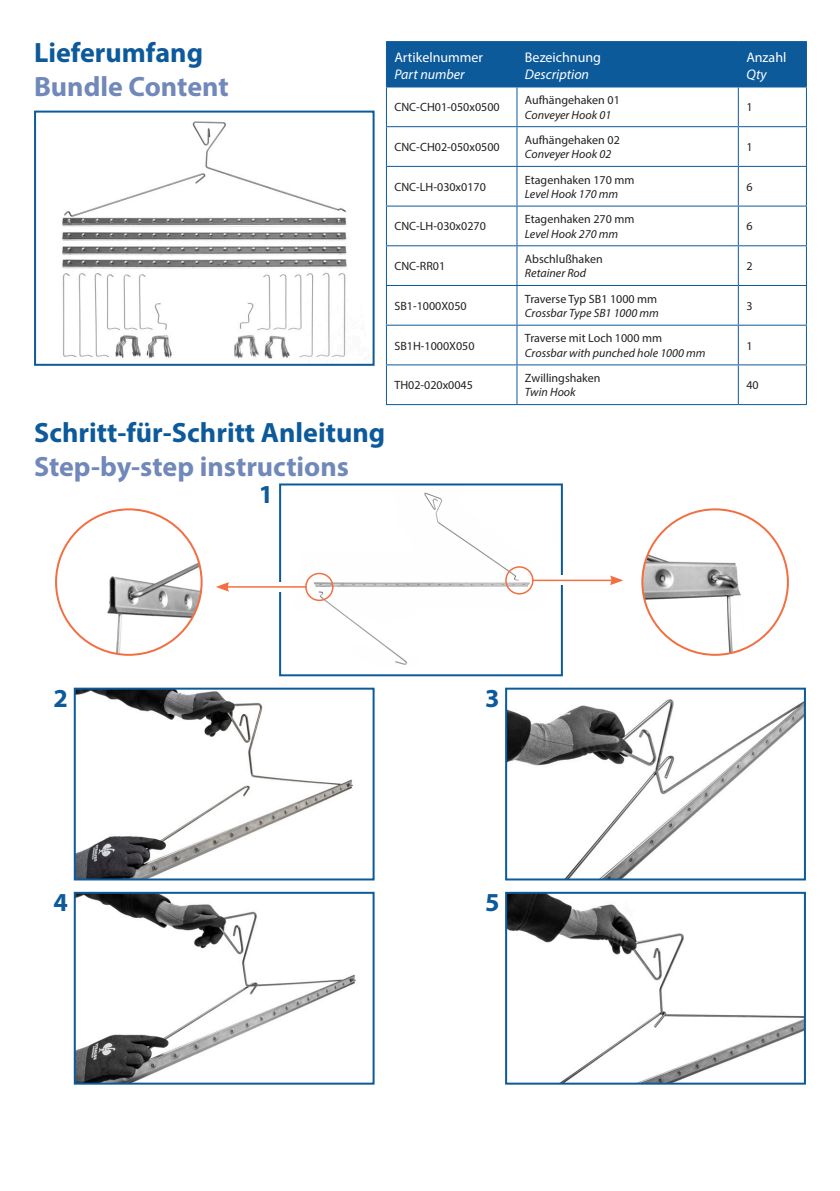
<style>
.page{position:relative;width:840px;height:1191px;background:#fff}
.page>*{position:absolute;margin:0;border:0;box-sizing:border-box;transform-origin:0 0}
.t1{font:700 28px "Myriad Pro";color:#0d5a9b}
.t2{font:700 28px "Myriad Pro";color:#7188ba}
.Infotext_Seitenende{font:700 26px "Myriad Pro";color:#0d5a9b}
.Tabelle_Überschrift_Artikelnummer{font:14px/16.8px "Myriad Pro";color:#fff}
.Tabelle_Überschrift_Artikelnummer-2{font:italic 14px "Myriad Pro";color:#fff}
.Tabelle_Artikelnummer{font:12px "Myriad Pro";color:#231f20}
.Tabelle_Artikelnummer-2{font:italic 12px "Myriad Pro";color:#231f20}
.s1{font-style:italic}
</style>
<div class="page">
<img style="left:508px;top:894px;width:294px;height:187px">
<div style="left:505px;top:891px;width:300px;height:193px;border:2px solid #0d5a9b"></div>
<img style="left:508px;top:699px;width:294px;height:178px">
<div style="left:505px;top:687px;width:300px;height:193px;border:2px solid #0d5a9b"></div>
<img style="left:77px;top:690px;width:276px;height:187px">
<div style="left:74px;top:687px;width:300px;height:193px;border:2px solid #0d5a9b"></div>
<img style="left:77px;top:894px;width:279px;height:187px">
<div style="left:74px;top:891px;width:300px;height:193px;border:2px solid #0d5a9b"></div>
<img style="left:284px;top:492px;width:273px;height:173px">
<div style="left:279px;top:483px;width:283px;height:193px;border:2px solid #0d5a9b"></div>
<img style="left:62px;top:121px;width:285px;height:238px">
<div style="left:34px;top:111px;width:340px;height:255px;border:2px solid #0d5a9b"></div>
<img style="left:56px;top:509px;width:145px;height:146px;border-radius:73px">
<img style="left:642px;top:509px;width:145px;height:146px;border-radius:73px">
<div style="left:305px;top:573px;width:28px;height:28px;border:2px solid #f36f42;border-radius:13px"></div>
<div style="left:505px;top:566px;width:28px;height:28px;border:2px solid #f36f42;border-radius:13px"></div>
<div style="left:273px;top:582px;width:11px;height:10px;background:#fff"></div>
<hr style="left:226px;top:586px;width:80px;height:1px;background:#f36f42">
<svg style="left:216px;top:582px;width:13px;height:10px"></svg>
<svg style="left:557px;top:575px;width:11px;height:10px"></svg>
<hr style="left:532px;top:579px;width:80px;height:2px;background:#f36f42">
<svg style="left:609px;top:575px;width:14px;height:10px"></svg>
<div style="left:387px;top:42px;width:418px;height:44px;background:#0d5a9b"></div>
<hr style="left:386px;top:42px;width:1px;height:44px;background:#0d5a9b">
<hr style="left:386px;top:41px;width:130px;height:1px;background:#0d5a9b">
<hr style="left:516px;top:41px;width:222px;height:1px;background:#0d5a9b">
<hr style="left:738px;top:41px;width:68px;height:1px;background:#0d5a9b">
<hr style="left:516px;top:42px;width:1px;height:44px;background:#0d5a9b">
<hr style="left:737px;top:42px;width:1px;height:44px;background:#0d5a9b">
<hr style="left:805px;top:42px;width:1px;height:44px;background:#0d5a9b">
<hr style="left:386px;top:87px;width:1px;height:39px;background:#0d5a9b">
<hr style="left:386px;top:127px;width:1px;height:39px;background:#0d5a9b">
<hr style="left:386px;top:167px;width:1px;height:39px;background:#0d5a9b">
<hr style="left:386px;top:207px;width:1px;height:38px;background:#0d5a9b">
<hr style="left:386px;top:246px;width:1px;height:39px;background:#0d5a9b">
<hr style="left:386px;top:286px;width:1px;height:39px;background:#0d5a9b">
<hr style="left:386px;top:326px;width:1px;height:38px;background:#0d5a9b">
<hr style="left:386px;top:365px;width:1px;height:39px;background:#0d5a9b">
<hr style="left:386px;top:86px;width:130px;height:1px;background:#0d5a9b">
<hr style="left:516px;top:86px;width:222px;height:1px;background:#0d5a9b">
<hr style="left:738px;top:86px;width:68px;height:1px;background:#0d5a9b">
<hr style="left:516px;top:87px;width:1px;height:39px;background:#0d5a9b">
<hr style="left:737px;top:87px;width:1px;height:39px;background:#0d5a9b">
<hr style="left:805px;top:87px;width:1px;height:39px;background:#0d5a9b">
<hr style="left:516px;top:127px;width:1px;height:39px;background:#0d5a9b">
<hr style="left:737px;top:127px;width:1px;height:39px;background:#0d5a9b">
<hr style="left:805px;top:127px;width:1px;height:39px;background:#0d5a9b">
<hr style="left:516px;top:167px;width:1px;height:39px;background:#0d5a9b">
<hr style="left:737px;top:167px;width:1px;height:39px;background:#0d5a9b">
<hr style="left:805px;top:167px;width:1px;height:39px;background:#0d5a9b">
<hr style="left:516px;top:207px;width:1px;height:38px;background:#0d5a9b">
<hr style="left:737px;top:207px;width:1px;height:38px;background:#0d5a9b">
<hr style="left:805px;top:207px;width:1px;height:38px;background:#0d5a9b">
<hr style="left:516px;top:246px;width:1px;height:39px;background:#0d5a9b">
<hr style="left:737px;top:246px;width:1px;height:39px;background:#0d5a9b">
<hr style="left:805px;top:246px;width:1px;height:39px;background:#0d5a9b">
<hr style="left:516px;top:286px;width:1px;height:39px;background:#0d5a9b">
<hr style="left:737px;top:286px;width:1px;height:39px;background:#0d5a9b">
<hr style="left:805px;top:286px;width:1px;height:39px;background:#0d5a9b">
<hr style="left:516px;top:326px;width:1px;height:38px;background:#0d5a9b">
<hr style="left:737px;top:326px;width:1px;height:38px;background:#0d5a9b">
<hr style="left:805px;top:326px;width:1px;height:38px;background:#0d5a9b">
<hr style="left:516px;top:365px;width:1px;height:39px;background:#0d5a9b">
<hr style="left:737px;top:365px;width:1px;height:39px;background:#0d5a9b">
<hr style="left:805px;top:365px;width:1px;height:39px;background:#0d5a9b">
<hr style="left:386px;top:126px;width:130px;height:1px;background:#0d5a9b">
<hr style="left:516px;top:126px;width:222px;height:1px;background:#0d5a9b">
<hr style="left:738px;top:126px;width:68px;height:1px;background:#0d5a9b">
<hr style="left:386px;top:166px;width:130px;height:1px;background:#0d5a9b">
<hr style="left:516px;top:166px;width:222px;height:1px;background:#0d5a9b">
<hr style="left:738px;top:166px;width:68px;height:1px;background:#0d5a9b">
<hr style="left:386px;top:206px;width:130px;height:1px;background:#0d5a9b">
<hr style="left:516px;top:206px;width:222px;height:1px;background:#0d5a9b">
<hr style="left:738px;top:206px;width:68px;height:1px;background:#0d5a9b">
<hr style="left:386px;top:245px;width:130px;height:1px;background:#0d5a9b">
<hr style="left:516px;top:245px;width:222px;height:1px;background:#0d5a9b">
<hr style="left:738px;top:245px;width:68px;height:1px;background:#0d5a9b">
<hr style="left:386px;top:285px;width:130px;height:1px;background:#0d5a9b">
<hr style="left:516px;top:285px;width:222px;height:1px;background:#0d5a9b">
<hr style="left:738px;top:285px;width:68px;height:1px;background:#0d5a9b">
<hr style="left:386px;top:325px;width:130px;height:1px;background:#0d5a9b">
<hr style="left:516px;top:325px;width:222px;height:1px;background:#0d5a9b">
<hr style="left:738px;top:325px;width:68px;height:1px;background:#0d5a9b">
<hr style="left:386px;top:364px;width:130px;height:1px;background:#0d5a9b">
<hr style="left:516px;top:364px;width:222px;height:1px;background:#0d5a9b">
<hr style="left:738px;top:364px;width:68px;height:1px;background:#0d5a9b">
<hr style="left:386px;top:404px;width:130px;height:1px;background:#0d5a9b">
<hr style="left:516px;top:404px;width:222px;height:1px;background:#0d5a9b">
<hr style="left:738px;top:404px;width:68px;height:1px;background:#0d5a9b">
<p class="t1" style="left:34px;top:34px;width:170px">Lieferumfang</p>
<p class="t2" style="left:34px;top:68px;width:196px">Bundle Content</p>
<p class="Tabelle_Überschrift_Artikelnummer" style="left:394px;top:49px;width:90px">Artikelnummer</p>
<p class="Tabelle_Überschrift_Artikelnummer-2" style="left:394px;top:66px;width:72px">Part number</p>
<p class="Tabelle_Artikelnummer" style="left:394px;top:100px;width:107px">CNC-CH01-050x0500</p>
<p class="Tabelle_Artikelnummer" style="left:394px;top:140px;width:107px">CNC-CH02-050x0500</p>
<p class="Tabelle_Artikelnummer" style="left:394px;top:179px;width:93px">CNC-LH-030x0170</p>
<p class="Tabelle_Artikelnummer" style="left:394px;top:219px;width:93px">CNC-LH-030x0270</p>
<p class="Tabelle_Artikelnummer" style="left:394px;top:259px;width:52px">CNC-RR01</p>
<p class="Tabelle_Artikelnummer" style="left:394px;top:298px;width:74px">SB1-1000X050</p>
<p class="Tabelle_Artikelnummer" style="left:394px;top:338px;width:82px">SB1H-1000X050</p>
<p class="Tabelle_Artikelnummer" style="left:394px;top:378px;width:80px">TH02-020x0045</p>
<p class="t1" style="left:34px;top:414px;width:352px">Schritt-für-Schritt Anleitung</p>
<p class="t2" style="left:34px;top:448px;width:316px">Step-by-step instructions</p>
<p class="Infotext_Seitenende" style="left:259px;top:477px;width:16px">1</p>
<p class="Tabelle_Überschrift_Artikelnummer" style="left:524px;top:49px;width:77px">Bezeichnung</p>
<p class="Tabelle_Überschrift_Artikelnummer-2" style="left:524px;top:66px;width:66px">Description</p>
<p class="Tabelle_Artikelnummer" style="left:524px;top:93px;width:96px">Aufhängehaken 01</p>
<p class="Tabelle_Artikelnummer-2" style="left:524px;top:107px;width:88px">Conveyer Hook 01</p>
<p class="Tabelle_Artikelnummer" style="left:524px;top:132px;width:96px">Aufhängehaken 02</p>
<p class="Tabelle_Artikelnummer-2" style="left:524px;top:147px;width:88px">Conveyer Hook 02</p>
<p class="Tabelle_Artikelnummer" style="left:524px;top:172px;width:111px">Etagenhaken 170 mm</p>
<p class="Tabelle_Artikelnummer-2" style="left:524px;top:186px;width:95px">Level Hook 170 mm</p>
<p class="Tabelle_Artikelnummer" style="left:524px;top:212px;width:111px">Etagenhaken 270 mm</p>
<p class="Tabelle_Artikelnummer-2" style="left:524px;top:226px;width:95px">Level Hook 270 mm</p>
<p class="Tabelle_Artikelnummer" style="left:524px;top:251px;width:79px">Abschlußhaken</p>
<p class="Tabelle_Artikelnummer-2" style="left:524px;top:266px;width:63px">Retainer Rod</p>
<p class="Tabelle_Artikelnummer" style="left:524px;top:291px;width:134px">Traverse Typ SB1 1000 mm</p>
<p class="Tabelle_Artikelnummer-2" style="left:524px;top:305px;width:135px">Crossbar Type SB1 1000 mm</p>
<p class="Tabelle_Artikelnummer" style="left:524px;top:331px;width:139px">Traverse mit Loch 1000 mm</p>
<p class="Tabelle_Artikelnummer-2" style="left:524px;top:345px;width:182px">Crossbar with punched hole 1000 mm</p>
<p class="Tabelle_Artikelnummer" style="left:524px;top:370px;width:77px">Zwillingshaken</p>
<p class="Tabelle_Artikelnummer-2" style="left:524px;top:385px;width:52px">Twin Hook</p>
<p class="Tabelle_Überschrift_Artikelnummer" style="left:746px;top:49px;width:42px">Anzahl<br><span class="s1">Qty</span></p>
<p class="Tabelle_Artikelnummer" style="left:746px;top:100px;width:8px">1</p>
<p class="Tabelle_Artikelnummer" style="left:746px;top:140px;width:8px">1</p>
<p class="Tabelle_Artikelnummer" style="left:746px;top:179px;width:8px">6</p>
<p class="Tabelle_Artikelnummer" style="left:746px;top:219px;width:8px">6</p>
<p class="Tabelle_Artikelnummer" style="left:746px;top:259px;width:8px">2</p>
<p class="Tabelle_Artikelnummer" style="left:746px;top:298px;width:8px">3</p>
<p class="Tabelle_Artikelnummer" style="left:746px;top:338px;width:8px">1</p>
<p class="Tabelle_Artikelnummer" style="left:746px;top:378px;width:14px">40</p>
<p class="Infotext_Seitenende" style="left:54px;top:681px;width:16px">2</p>
<p class="Infotext_Seitenende" style="left:484px;top:681px;width:16px">3</p>
<p class="Infotext_Seitenende" style="left:54px;top:885px;width:16px">4</p>
<p class="Infotext_Seitenende" style="left:484px;top:885px;width:16px">5</p>
</div>
